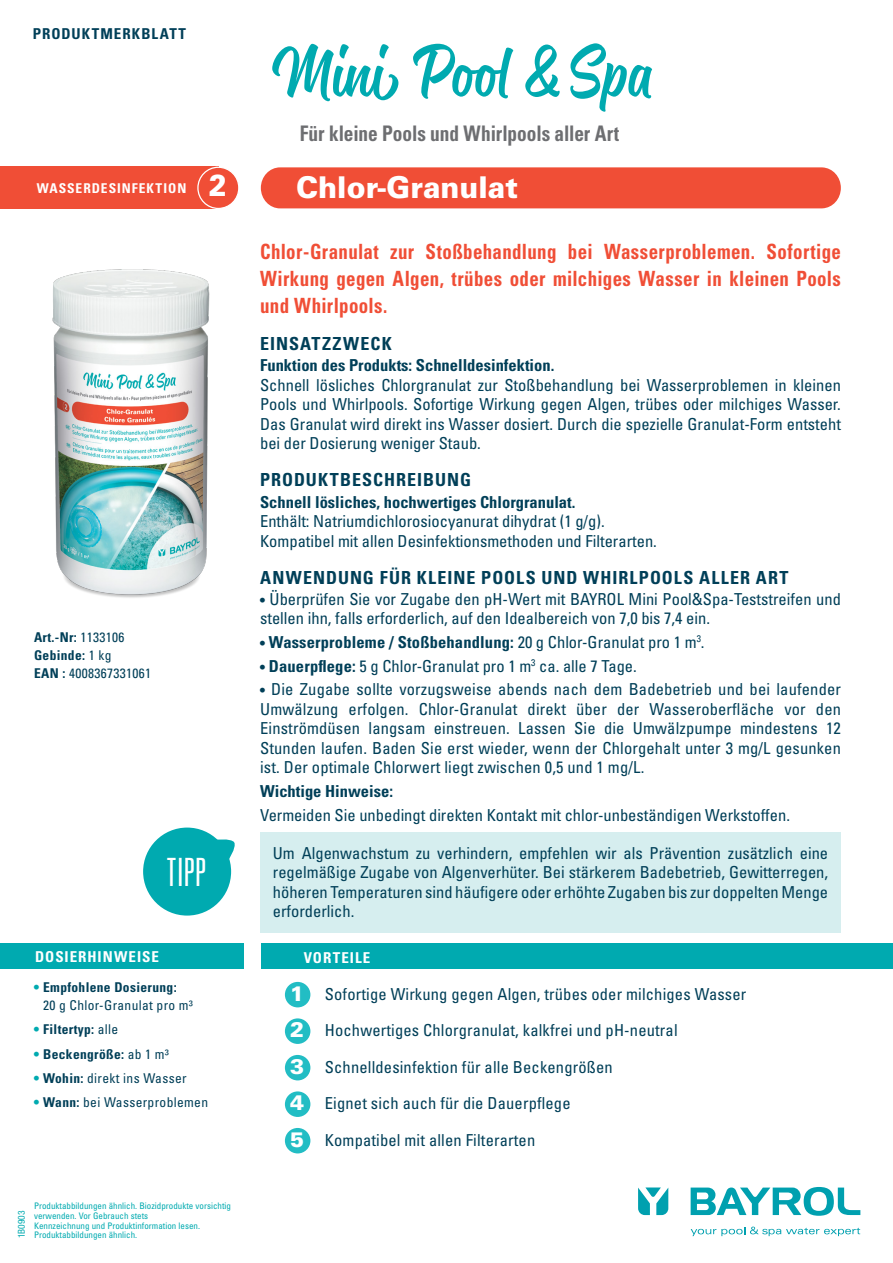
<style>
.page{position:relative;width:893px;height:1263px;background:#fff}
.page>*{position:absolute;margin:0;border:0;box-sizing:border-box;transform-origin:0 0}
.t1{font:90px "Magneton";color:#00aab0;scale:.9 1}
.t2{font:300 ultra-condensed 39px "Univers LT Std";color:#fff}
.t3{font:900 30.15px "Univers LT Std";color:#fff;scale:.9 1}
.t4{font:900 30px "Univers LT Std";color:#fff;scale:.95 1}
.t5{font:700 condensed 21.45px "Univers LT Std";color:#6d6e71;scale:.9 1}
.t6{font:700 condensed 21px/27px "Univers LT Std";letter-spacing:.02em;color:#f04e36;text-align:justify;scale:.9 1}
.t7{font:700 condensed 18px "Univers LT Std";letter-spacing:.06em;color:#003f58}
.t8{font:condensed 16.5px/19.5px "Univers LT Std";color:#003f58;text-align:justify}
.t9{font:700 condensed 16.5px "Univers LT Std";color:#003f58}
.t10{font:700 condensed 15px "Univers LT Std";letter-spacing:.065em;color:#fff}
.t11{font:700 condensed 15px "Univers LT Std";letter-spacing:.07em;color:#003f58}
.t12{font:condensed 13.5px/18px "Univers LT Std";letter-spacing:.025em;color:#003f58}
.t13{font:700 condensed 13.5px "Univers LT Std";letter-spacing:.025em;color:#003f58}
.t14{font:700 condensed 13.5px "Univers LT Std";letter-spacing:.07em;color:#fff}
.t15{font:condensed 9.6px "Helvetica Neue LT Std";color:#00aab0}
.t16{font:condensed 9px/9.8px "Univers LT Std";color:#00aab0}
.s1{font-weight:700}
.s2{font-stretch:normal;font-size:13.5px}
.s3{font-weight:400;font-stretch:normal;font-size:13.5px}
.s4{font-weight:400}
.s5{font-weight:700;font-stretch:normal;color:#00aab0}
.s6{font-stretch:normal;color:#00aab0}
.s7{font-weight:900;font-stretch:normal;font-size:21px;color:#fff}
</style>
<div class="page">
<img style="left:52px;top:269px;width:158px;height:329px">
<div style="left:261px;top:167px;width:580px;height:41px;background:#f04e36"></div>
<div style="left:0;top:167px;width:218px;height:42px;background:#f04e36"></div>
<div style="left:198px;top:167px;width:41px;height:41px;background:#f04e36;border-radius:50%"></div>
<div style="left:197px;top:167px;width:42px;height:42px;border:1px solid #fff;border-radius:50%"></div>
<div style="left:0;top:944px;width:243px;height:25px;background:#00aab0"></div>
<div style="left:285px;top:982px;width:25px;height:25px;background:#22bdc4;border-radius:50%"></div>
<div style="left:285px;top:1018px;width:25px;height:26px;background:#22bdc4;border-radius:50%"></div>
<div style="left:285px;top:1055px;width:25px;height:25px;background:#22bdc4;border-radius:50%"></div>
<div style="left:285px;top:1091px;width:25px;height:26px;background:#22bdc4;border-radius:50%"></div>
<div style="left:285px;top:1128px;width:25px;height:25px;background:#22bdc4;border-radius:50%"></div>
<div style="left:262px;top:944px;width:631px;height:25px;background:#00aab0"></div>
<div style="left:260px;top:832px;width:581px;height:100px;background:#d6eeef"></div>
<div style="left:143px;top:827px;width:88px;height:88px;background:#00aab0;border-radius:50%"></div>
<svg style="left:215px;top:838px;width:20px;height:24px"></svg>
<svg style="left:690px;top:1187px;width:170px;height:29px"></svg>
<svg style="left:690px;top:1226px;width:170px;height:10px"></svg>
<svg style="left:638px;top:1187px;width:30px;height:28px"></svg>
<p class="t11" style="left:33px;top:24px;width:155px">PRODUKTMERKBLATT</p>
<p class="t14" style="left:37px;top:180px;width:151px">WASSERDESINFEKTION</p>
<p class="t12" style="left:34px;top:628px;width:118px"><span class="s1">Art.-Nr:</span> 1133106<br><span class="s1">Gebinde:</span> 1 kg<br><span class="s1">EAN :</span> 4008367331061</p>
<h1 class="t1" style="left:271px;top:27px;width:426px">Mini Pool &amp;Spa</h1>
<h3 class="t5" style="left:300px;top:120px;width:357px">Für kleine Pools und Whirlpools aller Art</h3>
<h3 class="t3" style="left:209px;top:166px;width:22px">2</h3>
<h3 class="t4" style="left:296px;top:168px;width:235px">Chlor-Granulat</h3>
<p class="t6" style="left:260px;top:238px;width:647px">Chlor-Granulat zur Stoßbehandlung bei Wasserproblemen. Sofortige Wirkung gegen Algen, trübes oder milchiges Wasser in kleinen Pools und Whirlpools.</p>
<p class="t7" style="left:260px;top:333px;width:133px">EINSATZZWECK</p>
<p class="t9" style="left:260px;top:355px;width:296px">Funktion des Produkts: Schnelldesinfektion.</p>
<p class="t8" style="left:260px;top:375px;width:582px">Schnell lösliches Chlorgranulat zur Stoßbehandlung bei Wasserproblemen in kleinen Pools und Whirlpools. Sofortige Wirkung gegen Algen, trübes oder milchiges Wasser.<br>Das Granulat wird direkt ins Wasser dosiert. Durch die spezielle Granulat-Form entsteht bei der Dosierung weniger Staub.</p>
<p class="t7" style="left:260px;top:469px;width:212px">PRODUKTBESCHREIBUNG</p>
<p class="t9" style="left:260px;top:491px;width:317px">Schnell lösliches, hochwertiges Chlorgranulat.</p>
<p class="t8" style="left:260px;top:511px;width:398px">Enthält: Natriumdichlorosiocyanurat dihydrat (1 g/g).<br>Kompatibel mit allen Desinfektionsmethoden und Filterarten.</p>
<p class="t7" style="left:260px;top:566px;width:530px">ANWENDUNG FÜR KLEINE POOLS UND WHIRLPOOLS ALLER ART</p>
<p class="t8" style="left:260px;top:589px;width:582px"><span class="s2">•</span> Überprüfen Sie vor Zugabe den pH-Wert mit BAYROL Mini Pool&amp;Spa-Teststreifen und stellen ihn, falls erforderlich, auf den Idealbereich von 7,0 bis 7,4 ein.</p>
<p class="t9" style="left:260px;top:632px;width:446px"><span class="s3">•</span> Wasserprobleme / Stoßbehandlung: <span class="s4">20 g Chlor-Granulat pro 1 m</span><sup>3</sup><span class="s4">.</span></p>
<p class="t8" style="left:260px;top:656px;width:378px"><span class="s2">•</span> <span class="s1">Dauerpflege:</span> 5 g Chlor-Granulat pro 1 m<sup>3</sup> ca. alle 7 Tage.</p>
<p class="t8" style="left:260px;top:679px;width:582px"><span class="s2">•</span> Die Zugabe sollte vorzugsweise abends nach dem Badebetrieb und bei laufender Umwälzung erfolgen. Chlor-Granulat direkt über der Wasseroberfläche vor den Einströmdüsen langsam einstreuen. Lassen Sie die Umwälzpumpe mindestens 12<br>Stunden laufen. Baden Sie erst wieder, wenn der Chlorgehalt unter 3 mg/L gesunken ist. Der optimale Chlorwert liegt zwischen 0,5 und 1 mg/L.</p>
<p class="t9" style="left:260px;top:781px;width:134px">Wichtige Hinweise:</p>
<p class="t8" style="left:260px;top:805px;width:531px">Vermeiden Sie unbedingt direkten Kontakt mit chlor-unbeständigen Werkstoffen.</p>
<h2 class="t2" style="left:167px;top:851px;width:41px">TIPP</h2>
<p class="t10" style="left:35px;top:948px;width:125px">DOSIERHINWEISE</p>
<p class="t12" style="left:43px;top:978px;width:151px;text-indent:-9px"><span class="s5">•</span> <span class="s1">Empfohlene Dosierung:<br></span>20 g Chlor-Granulat pro m³</p>
<p class="t13" style="left:34px;top:1021px;width:86px"><span class="s6">•</span> Filtertyp: <span class="s4">alle</span></p>
<p class="t13" style="left:34px;top:1045px;width:136px"><span class="s6">•</span> Beckengröße: <span class="s4">ab 1 m³</span></p>
<p class="t12" style="left:34px;top:1069px;width:154px"><span class="s5">•</span> <span class="s1">Wohin:</span> direkt ins Wasser</p>
<p class="t12" style="left:34px;top:1093px;width:176px"><span class="s5">•</span> <span class="s1">Wann:</span> bei Wasserproblemen</p>
<p class="t15" style="left:16px;top:1238px;width:29px;rotate:-90deg">1B0903</p>
<p class="t16" style="left:34px;top:1201px;width:199px">Produktabbildungen ähnlich. Biozidprodukte vorsichtig verwenden. Vor Gebrauch stets<br>Kennzeichnung und Produktinformation lesen.<br>Produktabbildungen ähnlich.</p>
<p class="t8" style="left:273px;top:843px;width:557px">Um Algenwachstum zu verhindern, empfehlen wir als Prävention zusätzlich eine regelmäßige Zugabe von Algenverhüter. Bei stärkerem Badebetrieb, Gewitterregen, höheren Temperaturen sind häufigere oder erhöhte Zugaben bis zur doppelten Menge erforderlich.</p>
<p class="t10" style="left:304px;top:948px;width:68px">VORTEILE</p>
<p class="t8" style="left:290px;top:984px;width:457px"><span class="s7">1</span> Sofortige Wirkung gegen Algen, trübes oder milchiges Wasser</p>
<p class="t8" style="left:290px;top:1020px;width:389px"><span class="s7">2</span> Hochwertiges Chlorgranulat, kalkfrei und pH-neutral</p>
<p class="t8" style="left:290px;top:1057px;width:324px"><span class="s7">3</span> Schnelldesinfektion für alle Beckengrößen</p>
<p class="t8" style="left:290px;top:1093px;width:282px"><span class="s7">4</span> Eignet sich auch für die Dauerpflege</p>
<p class="t8" style="left:290px;top:1130px;width:246px"><span class="s7">5</span> Kompatibel mit allen Filterarten</p>
</div>
